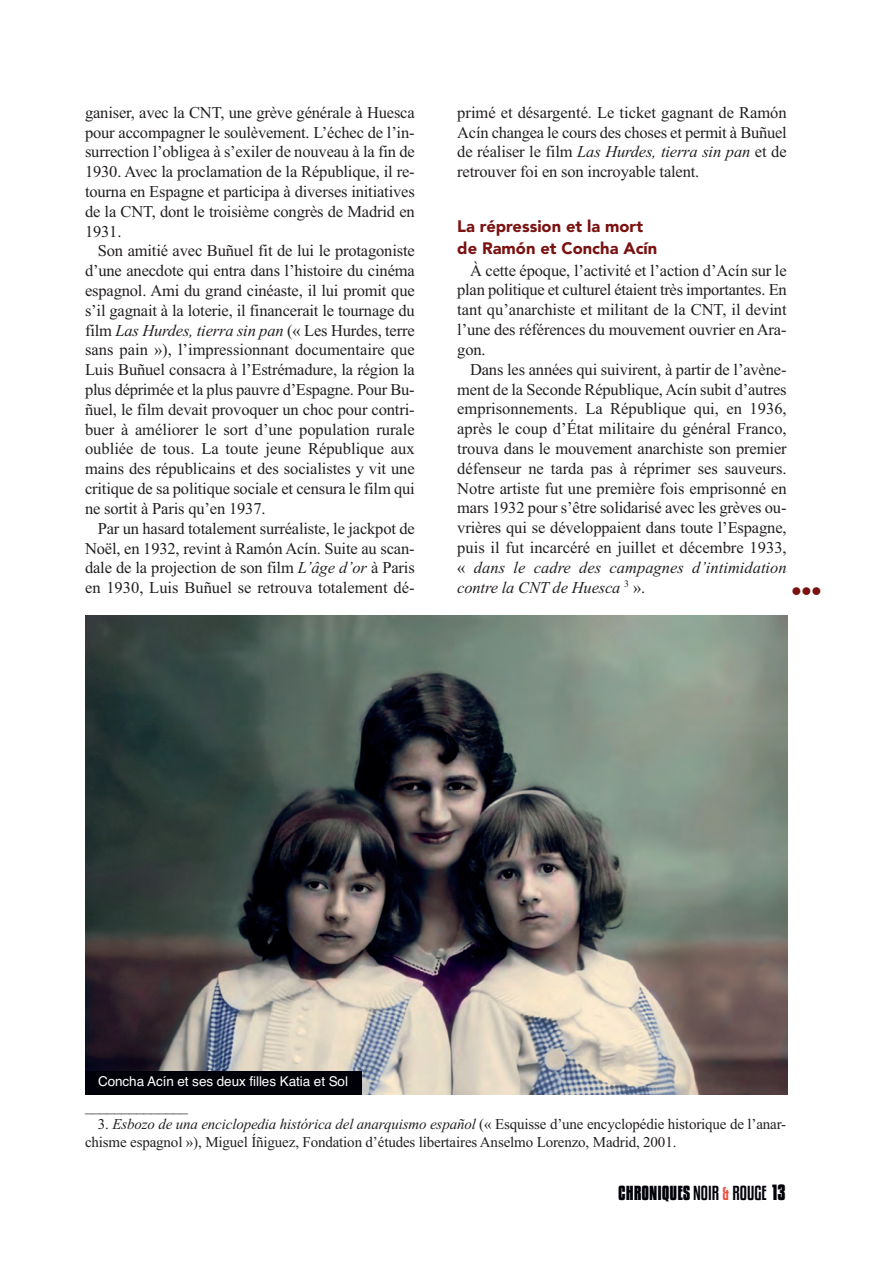
<style>
.page{position:relative;width:893px;height:1276px;background:#fff}
.page>*{position:absolute;margin:0;border:0;box-sizing:border-box;transform-origin:0 0}
.t1{font:700 18px "Kenyan Coffee Rg";color:#000108}
.t2{font:16.5px/19.8px "Times New Roman";letter-spacing:-.01em;color:#231f20;text-align:justify}
.t3{font:900 16.5px "Avenir";color:#7a1211}
.t4{font:15px/18px "Times New Roman";letter-spacing:-.01em;color:#231f20}
.t5{font:13.5px "Helvetica";letter-spacing:-.005em;color:#fff}
.t6{font:13.5px "Wingdings";color:#7a1211}
.s1{font-style:italic}
.s2{font-weight:400}
.s3{font-weight:400;font-size:16.5px;color:#ef4b3d}
.s4{font-size:19.5px}
</style>
<div class="page">
<img style="left:85px;top:615px;width:703px;height:479px">
<div style="left:85px;top:1071px;width:276px;height:23px;background:#000108"></div>
<p class="t2" style="left:85px;top:104px;width:331px">ganiser, avec la CNT, une grève générale à Huesca pour accompagner le soulèvement. L’échec de l’in&shy;surrection l’obligea à s’exiler de nouveau à la fin de 1930. Avec la proclamation de la République, il re&shy;tourna en Espagne et participa à diverses initiatives de la CNT, dont le troisième congrès de Madrid en 1931.</p>
<p class="t2" style="left:85px;top:242px;width:331px;text-indent:13px">Son amitié avec Buñuel fit de lui le protagoniste d’une anecdote qui entra dans l’histoire du cinéma espagnol. Ami du grand cinéaste, il lui promit que s’il gagnait à la loterie, il financerait le tournage du film <span class="s1">Las Hurdes, tierra sin pan</span> (« Les Hurdes, terre sans pain »), l’impressionnant documentaire que Luis Buñuel consacra à l’Estrémadure, la région la plus déprimée et la plus pauvre d’Espagne. Pour Bu&shy;ñuel, le film devait provoquer un choc pour contri&shy;buer à améliorer le sort d’une population rurale oubliée de tous. La toute jeune République aux mains des républicains et des socialistes y vit une critique de sa politique sociale et censura le film qui ne sortit à Paris qu’en 1937.</p>
<p class="t2" style="left:85px;top:520px;width:331px;text-indent:13px">Par un hasard totalement surréaliste, le jackpot de Noël, en 1932, revint à Ramón Acín. Suite au scan&shy;dale de la projection de son film <span class="s1">L’âge d’or</span> à Paris en 1930, Luis Buñuel se retrouva totalement dé-</p>
<p class="t2" style="left:457px;top:104px;width:331px">primé et désargenté. Le ticket gagnant de Ramón Acín changea le cours des choses et permit à Buñuel de réaliser le film <span class="s1">Las Hurdes, tierra sin pan</span> et de retrouver foi en son incroyable talent.</p>
<p class="t3" style="left:457px;top:220px;width:187px">La répression et la mort</p>
<p class="t3" style="left:457px;top:241px;width:202px">de Ramón et Concha Acín</p>
<p class="t2" style="left:457px;top:262px;width:331px;text-indent:13px">À cette époque, l’activité et l’action d’Acín sur le plan politique et culturel étaient très importantes. En tant qu’anarchiste et militant de la CNT, il devint l’une des références du mouvement ouvrier en Ara&shy;gon.</p>
<p class="t2" style="left:457px;top:361px;width:331px;text-indent:13px">Dans les années qui suivirent, à partir de l’avène&shy;ment de la Seconde République, Acín subit d’autres emprisonnements. La République qui, en 1936, après le coup d’État militaire du général Franco, trouva dans le mouvement anarchiste son premier défenseur ne tarda pas à réprimer ses sauveurs.<br>Notre artiste fut une première fois emprisonné en mars 1932 pour s’être solidarisé avec les grèves ou&shy;vrières qui se développaient dans toute l’Espagne, puis il fut incarcéré en juillet et décembre 1933, « <span class="s1">dans le cadre des campagnes d’intimidation contre la CNT de Huesca</span> <sup>3</sup> ».</p>
<p class="t6" style="left:791px;top:583px;width:32px">●●●</p>
<p class="t5" style="left:98px;top:1076px;width:252px">Concha Acín et ses deux filles Katia et Sol</p>
<p class="t4" style="left:85px;top:1098px;width:105px">______________</p>
<p class="t4" style="left:85px;top:1116px;width:703px;text-indent:13px">3. <span class="s1">Esbozo de una enciclopedia histórica del anarquismo español</span> (« Esquisse d’une encyclopédie historique de l’anar&shy;chisme espagnol »), Miguel Íñiguez, Fondation d’études libertaires Anselmo Lorenzo, Madrid, 2001.</p>
<p class="t1" style="left:618px;top:1184px;width:169px">CHRONIQUES <span class="s2">NOIR</span> <span class="s3">&amp;</span> <span class="s2">ROUGE</span> <span class="s4">13</span></p>
</div>
